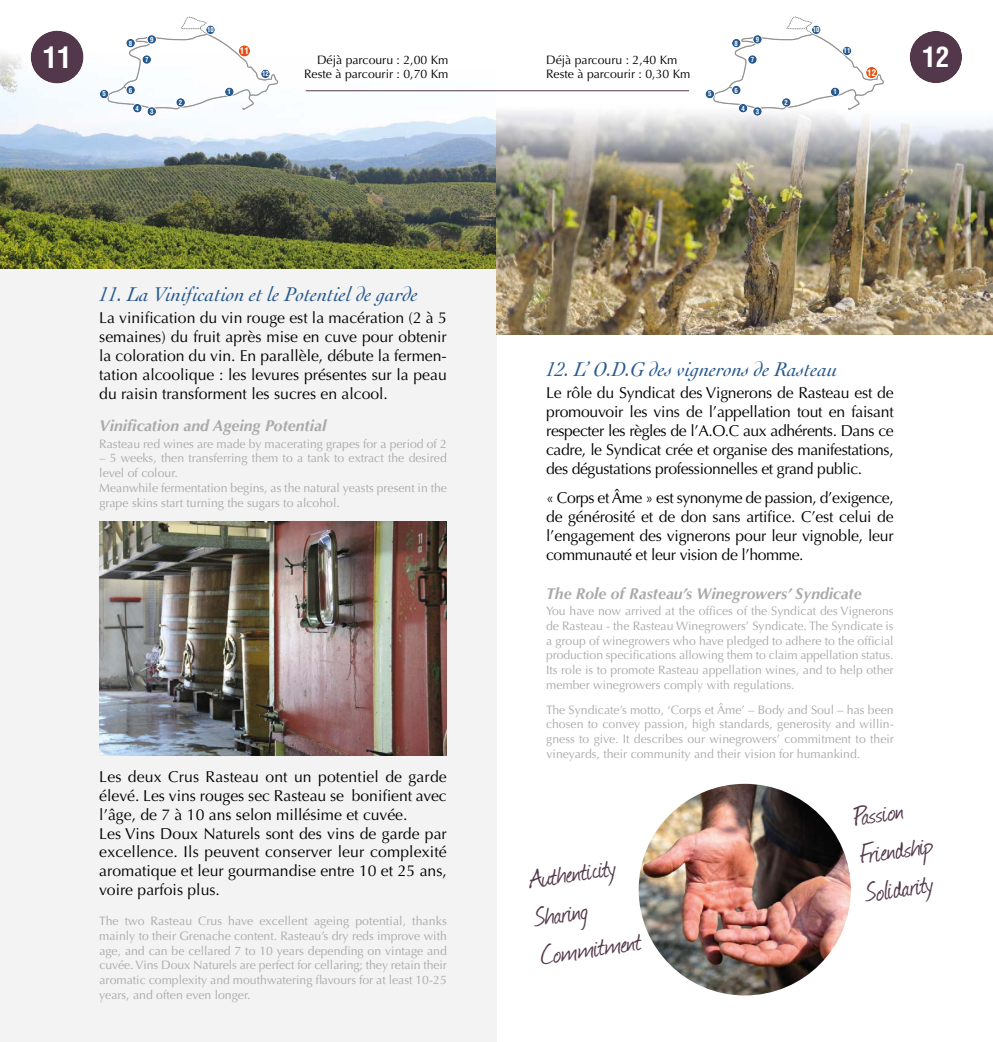
<style>
.page{position:relative;width:993px;height:1042px;background:#fff}
.page>*{position:absolute;margin:0;border:0;box-sizing:border-box;transform-origin:0 0}
.t1{font:31.5px/38.5px "Journal";color:#53384b}
.t2{font:700 condensed 28.88px "Helvetica";color:#fff}
.t3{font:700 condensed 27.3px "Helvetica";color:#fff}
.t4{font:italic 21px "Cochin";color:#285a8f}
.t5{font:15.75px/18.9px "Optima LT Std";color:#000;text-align:justify}
.t6{font:italic 700 15.75px "Optima LT Std";color:#aaa}
.t7{font:12.25px/14.7px "Optima LT Std";color:#aaa;text-align:justify}
.t8{font:12.25px/14.7px "Optima LT Std";color:#000;text-align:right}
.t9{font:700 condensed 8.92px "Helvetica";color:#fff}
.t10{font:700 condensed 6.83px "Helvetica";color:#fff}
</style>
<div class="page">
<div style="left:0;top:0;width:496px;height:1042px;background:#f3f3f3"></div>
<div style="left:0;top:0;width:496px;height:269px;background:#fff"></div>
<img style="left:0;top:16px;width:481px;height:253px">
<svg style="left:106px;top:17px;width:172px;height:93px"></svg>
<div style="left:225px;top:87px;width:8px;height:9px;background:#285a8f;border-radius:50%"></div>
<div style="left:224px;top:87px;width:10px;height:10px;border:1px solid #fff;border-radius:50%"></div>
<div style="left:176px;top:98px;width:9px;height:9px;background:#285a8f;border-radius:50%"></div>
<div style="left:175px;top:97px;width:10px;height:10px;border:1px solid #fff;border-radius:50%"></div>
<div style="left:147px;top:107px;width:9px;height:9px;background:#285a8f;border-radius:50%"></div>
<div style="left:147px;top:106px;width:10px;height:10px;border:1px solid #fff;border-radius:50%"></div>
<div style="left:133px;top:104px;width:9px;height:8px;background:#285a8f;border-radius:50%"></div>
<div style="left:132px;top:103px;width:10px;height:10px;border:1px solid #fff;border-radius:50%"></div>
<div style="left:100px;top:90px;width:8px;height:8px;background:#285a8f;border-radius:50%"></div>
<div style="left:99px;top:89px;width:10px;height:10px;border:1px solid #fff;border-radius:50%"></div>
<div style="left:126px;top:86px;width:9px;height:8px;background:#285a8f;border-radius:50%"></div>
<div style="left:126px;top:85px;width:10px;height:10px;border:1px solid #fff;border-radius:50%"></div>
<div style="left:142px;top:55px;width:9px;height:9px;background:#285a8f;border-radius:50%"></div>
<div style="left:142px;top:55px;width:10px;height:10px;border:1px solid #fff;border-radius:50%"></div>
<div style="left:126px;top:39px;width:9px;height:8px;background:#285a8f;border-radius:50%"></div>
<div style="left:126px;top:38px;width:10px;height:10px;border:1px solid #fff;border-radius:50%"></div>
<div style="left:147px;top:35px;width:9px;height:9px;background:#285a8f;border-radius:50%"></div>
<div style="left:147px;top:34px;width:10px;height:10px;border:1px solid #fff;border-radius:50%"></div>
<div style="left:206px;top:25px;width:9px;height:9px;background:#285a8f;border-radius:50%"></div>
<div style="left:205px;top:25px;width:10px;height:10px;border:1px solid #fff;border-radius:50%"></div>
<div style="left:261px;top:69px;width:9px;height:9px;background:#285a8f;border-radius:50%"></div>
<div style="left:260px;top:69px;width:10px;height:10px;border:1px solid #fff;border-radius:50%"></div>
<div style="left:239px;top:45px;width:11px;height:12px;background:#e45112;border-radius:50%"></div>
<div style="left:238px;top:44px;width:13px;height:13px;border:2px solid #fff;border-radius:50%"></div>
<img style="left:99px;top:522px;width:347px;height:233px">
<hr style="left:305px;top:90px;width:206px;height:1px;background:#53384b">
<div style="left:31px;top:31px;width:52px;height:52px;background:#53384b;border-radius:50%"></div>
<div style="left:30px;top:30px;width:54px;height:54px;border:2px solid #fff;border-radius:50%"></div>
<img style="left:481px;top:91px;width:15px;height:178px">
<img style="left:496px;top:80px;width:496px;height:255px">
<img style="left:638px;top:784px;width:212px;height:211px;border-radius:106px">
<svg style="left:711px;top:17px;width:172px;height:93px"></svg>
<div style="left:830px;top:87px;width:9px;height:9px;background:#285a8f;border-radius:50%"></div>
<div style="left:829px;top:87px;width:10px;height:10px;border:1px solid #fff;border-radius:50%"></div>
<div style="left:781px;top:98px;width:9px;height:9px;background:#285a8f;border-radius:50%"></div>
<div style="left:781px;top:97px;width:10px;height:10px;border:1px solid #fff;border-radius:50%"></div>
<div style="left:752px;top:107px;width:9px;height:9px;background:#285a8f;border-radius:50%"></div>
<div style="left:752px;top:106px;width:10px;height:10px;border:1px solid #fff;border-radius:50%"></div>
<div style="left:738px;top:104px;width:9px;height:8px;background:#285a8f;border-radius:50%"></div>
<div style="left:737px;top:103px;width:10px;height:10px;border:1px solid #fff;border-radius:50%"></div>
<div style="left:705px;top:90px;width:9px;height:8px;background:#285a8f;border-radius:50%"></div>
<div style="left:704px;top:89px;width:10px;height:10px;border:1px solid #fff;border-radius:50%"></div>
<div style="left:731px;top:86px;width:9px;height:8px;background:#285a8f;border-radius:50%"></div>
<div style="left:731px;top:85px;width:10px;height:10px;border:1px solid #fff;border-radius:50%"></div>
<div style="left:747px;top:55px;width:9px;height:9px;background:#285a8f;border-radius:50%"></div>
<div style="left:747px;top:55px;width:10px;height:10px;border:1px solid #fff;border-radius:50%"></div>
<div style="left:731px;top:39px;width:9px;height:8px;background:#285a8f;border-radius:50%"></div>
<div style="left:731px;top:38px;width:10px;height:10px;border:1px solid #fff;border-radius:50%"></div>
<div style="left:752px;top:35px;width:9px;height:9px;background:#285a8f;border-radius:50%"></div>
<div style="left:752px;top:34px;width:10px;height:10px;border:1px solid #fff;border-radius:50%"></div>
<div style="left:811px;top:25px;width:9px;height:9px;background:#285a8f;border-radius:50%"></div>
<div style="left:811px;top:25px;width:10px;height:10px;border:1px solid #fff;border-radius:50%"></div>
<div style="left:842px;top:47px;width:9px;height:8px;background:#285a8f;border-radius:50%"></div>
<div style="left:841px;top:46px;width:10px;height:10px;border:1px solid #fff;border-radius:50%"></div>
<div style="left:865px;top:67px;width:12px;height:11px;background:#e45112;border-radius:50%"></div>
<div style="left:864px;top:66px;width:13px;height:13px;border:2px solid #fff;border-radius:50%"></div>
<hr style="left:481px;top:90px;width:207px;height:1px;background:#53384b">
<svg style="left:908px;top:31px;width:54px;height:53px"></svg>
<h2 class="t2" style="left:43px;top:39px;width:30px">11</h2>
<p class="t10" style="left:102px;top:90px;width:5px">5</p>
<p class="t10" style="left:129px;top:39px;width:5px">8</p>
<p class="t10" style="left:129px;top:86px;width:5px">6</p>
<p class="t10" style="left:150px;top:35px;width:5px">9</p>
<p class="t10" style="left:145px;top:55px;width:5px">7</p>
<p class="t10" style="left:136px;top:104px;width:5px">4</p>
<p class="t10" style="left:150px;top:107px;width:5px">3</p>
<p class="t10" style="left:179px;top:98px;width:5px">2</p>
<p class="t10" style="left:207px;top:26px;width:8px">10</p>
<p class="t9" style="left:240px;top:45px;width:10px">11</p>
<p class="t10" style="left:227px;top:88px;width:5px">1</p>
<p class="t10" style="left:262px;top:69px;width:8px">12</p>
<p class="t8" style="left:304px;top:52px;width:146px">Déjà parcouru : 2,00 Km<br>Reste à parcourir : 0,70 Km</p>
<h3 class="t4" style="left:99px;top:280px;width:321px">11. La Vinification et le Potentiel de garde</h3>
<p class="t5" style="left:99px;top:309px;width:349px">La vinification du vin rouge est la macération (2 à 5 semaines) du fruit après mise en cuve pour obtenir la coloration du vin. En parallèle, débute la fermen&shy;tation alcoolique : les levures présentes sur la peau du raisin transforment les sucres en alcool.</p>
<p class="t6" style="left:99px;top:417px;width:229px">Vinification and Ageing Potential</p>
<p class="t7" style="left:99px;top:436px;width:349px">Rasteau red wines are made by macerating grapes for a period of 2</p>
<p class="t7" style="left:99px;top:451px;width:349px;text-align:left">– 5 weeks, then transferring them to a tank to extract the desired level of colour.<br>Meanwhile fermentation begins, as the natural yeasts present in the grape skins start turning the sugars to alcohol.</p>
<p class="t5" style="left:99px;top:767px;width:349px;text-align:left">Les deux Crus Rasteau ont un potentiel de garde élevé. Les vins rouges sec Rasteau se bonifient avec l’âge, de 7 à 10 ans selon millésime et cuvée.<br>Les Vins Doux Naturels sont des vins de garde par excellence. Ils peuvent conserver leur complexité aromatique et leur gourmandise entre 10 et 25 ans, voire parfois plus.</p>
<p class="t7" style="left:99px;top:914px;width:349px">The two Rasteau Crus have excellent ageing potential, thanks mainly to their Grenache content. Rasteau’s dry reds improve with age, and can be cellared 7 to 10 years depending on vintage and cuvée.Vins Doux Naturels are perfect for cellaring; they retain their aromatic complexity and mouthwatering flavours for at least 10-25 years, and often even longer.</p>
<p class="t8" style="left:546px;top:52px;width:146px;text-align:left">Déjà parcouru : 2,40 Km<br>Reste à parcourir : 0,30 Km</p>
<p class="t10" style="left:708px;top:90px;width:5px">5</p>
<p class="t10" style="left:734px;top:39px;width:5px">8</p>
<p class="t10" style="left:734px;top:86px;width:5px">6</p>
<p class="t10" style="left:755px;top:35px;width:5px">9</p>
<p class="t10" style="left:750px;top:55px;width:5px">7</p>
<p class="t10" style="left:741px;top:104px;width:5px">4</p>
<p class="t10" style="left:755px;top:107px;width:5px">3</p>
<p class="t10" style="left:784px;top:98px;width:5px">2</p>
<p class="t10" style="left:812px;top:26px;width:8px">10</p>
<p class="t10" style="left:843px;top:47px;width:8px">11</p>
<p class="t10" style="left:833px;top:88px;width:5px">1</p>
<p class="t9" style="left:867px;top:67px;width:10px">12</p>
<h3 class="t3" style="left:921px;top:40px;width:29px">12</h3>
<h3 class="t4" style="left:546px;top:355px;width:293px">12. L’ O.D.G des vignerons de Rasteau</h3>
<p class="t5" style="left:546px;top:384px;width:349px">Le rôle du Syndicat des Vignerons de Rasteau est de promouvoir les vins de l’appellation tout en faisant respecter les règles de l’A.O.C aux adhérents. Dans ce cadre, le Syndicat crée et organise des manifestations, des dégustations professionnelles et grand public.</p>
<p class="t5" style="left:546px;top:488px;width:349px">« Corps et Âme » est synonyme de passion, d’exigence, de générosité et de don sans artifice. C’est celui de l’engagement des vignerons pour leur vignoble, leur communauté et leur vision de l’homme.</p>
<p class="t6" style="left:546px;top:584px;width:317px">The Role of Rasteau’s Winegrowers’ Syndicate</p>
<p class="t7" style="left:546px;top:604px;width:349px">You have now arrived at the offices of the Syndicat des Vignerons de Rasteau - the Rasteau Winegrowers’ Syndicate. The Syndicate is a group of winegrowers who have pledged to adhere to the official production specifications allowing them to claim appellation status.<br>Its role is to promote Rasteau appellation wines, and to help other member winegrowers comply with regulations.</p>
<p class="t7" style="left:546px;top:702px;width:349px">The Syndicate’s motto, ‘Corps et Âme’ – Body and Soul – has been chosen to convey passion, high standards, generosity and willin&shy;gness to give. It describes our winegrowers’ commitment to their vineyards, their community and their vision for humankind.</p>
<h1 class="t1" style="left:526px;top:859px;width:112px;rotate:-8deg">A uthenticity<br>Sharing<br>Commitment</h1>
<h1 class="t1" style="left:851px;top:797px;width:78px;rotate:-8deg">Passion<br>Fr iend s hip<br>Solidarity</h1>
</div>
